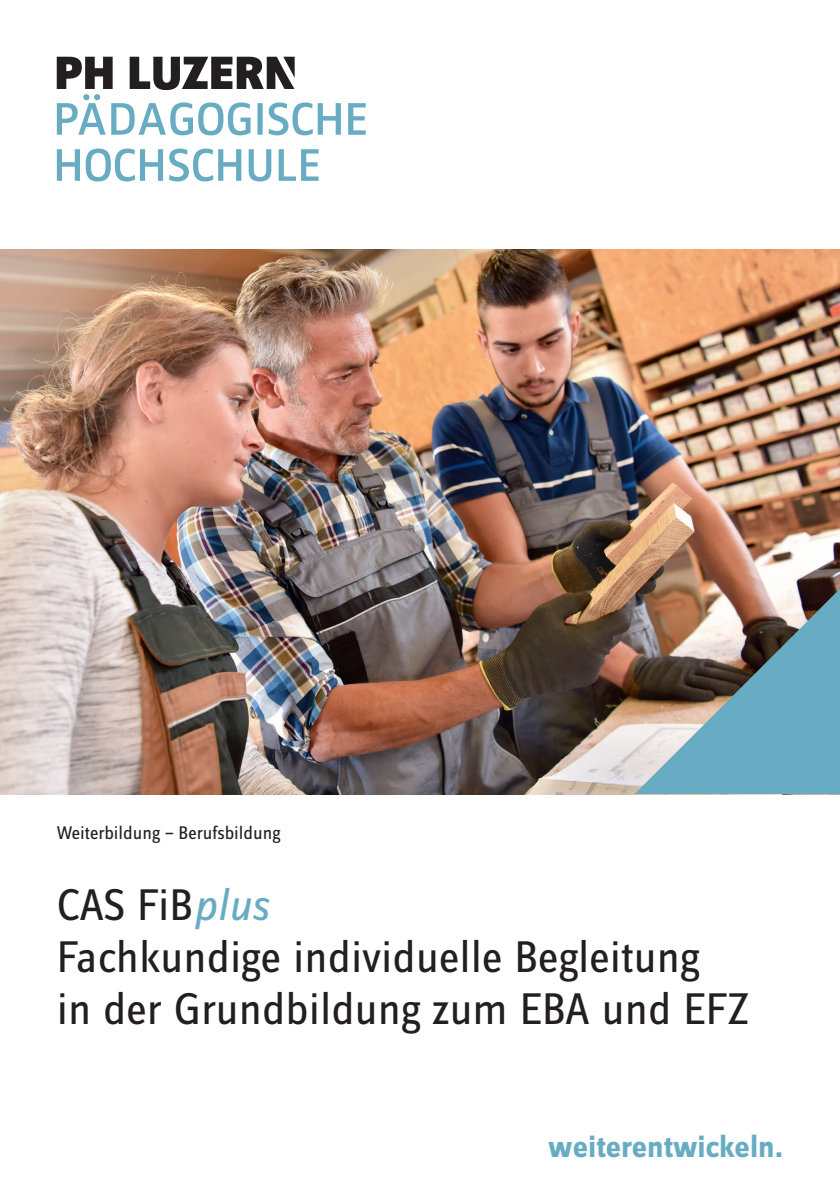
<style>
.page{position:relative;width:840px;height:1191px;background:#fff}
.page>*{position:absolute;margin:0;border:0;box-sizing:border-box;transform-origin:0 0}
.Headline{font:46px/52px "Zine Sans Dis OT";color:#231f20}
.Lauftext_normal{font:700 32px "Zine Sans Dis OT";color:#68acc3}
.Lauftext_normal-2{font:19px "Zine Sans Dis OT";color:#231f20}
.s1{font-style:italic;color:#68acc3}
</style>
<div class="page">
<img style="left:0;top:249px;width:839px;height:545px">
<svg style="left:57px;top:149px;width:23px;height:32px"></svg>
<svg style="left:86px;top:149px;width:77px;height:32px"></svg>
<svg style="left:169px;top:149px;width:72px;height:32px"></svg>
<svg style="left:248px;top:149px;width:23px;height:32px"></svg>
<svg style="left:278px;top:149px;width:40px;height:32px"></svg>
<svg style="left:57px;top:57px;width:308px;height:78px"></svg>
<img style="left:634px;top:588px;width:205px;height:206px">
<p class="Lauftext_normal-2" style="left:57px;top:824px;width:225px">Weiterbildung — Berufsbildung</p>
<p class="Headline" style="left:57px;top:881px;width:213px">CAS FiB<span class="s1">plus</span></p>
<p class="Headline" style="left:57px;top:933px;width:693px">Fachkundige individuelle Begleitung<br>in der Grundbildung zum EBA und EFZ</p>
<p class="Lauftext_normal" style="left:548px;top:1130px;width:236px">weiterentwickeln.</p>
</div>
